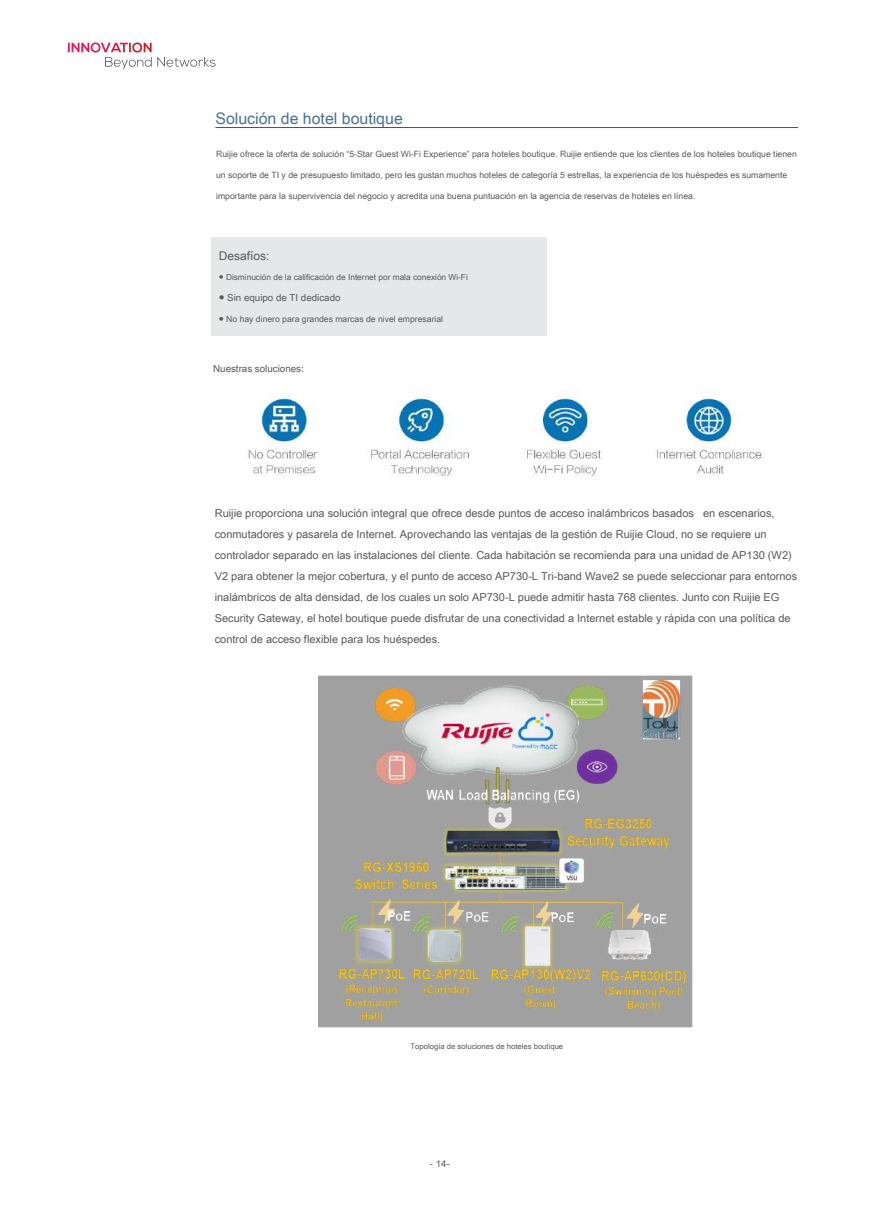
<style>
.page{position:relative;width:893px;height:1212px;background:#fff}
.page>*{position:absolute;margin:0;border:0;box-sizing:border-box;transform-origin:0 0}
.t1{font:15.9px "Arial Unicode MS";color:#467098}
.t2{font:12px "Arial Unicode MS";color:#58595b}
.t3{font:10.95px/21px "Arial Unicode MS";color:#58595b}
.t4{font:9.75px "Arial Unicode MS";color:#58595b}
.t5{font:9.6px "Arial Unicode MS";color:#58595b}
.t6{font:8.7px "Arial Unicode MS";color:#58595b}
.t7{font:8.55px "Arial Unicode MS";color:#58595b}
.t8{font:8.25px "Arial Unicode MS";color:#58595b}
.t9{font:7.65px "Arial Unicode MS";color:#58595b}
</style>
<div class="page">
<svg style="left:68px;top:43px;width:148px;height:26px"></svg>
<img style="left:248px;top:391px;width:516px;height:86px">
<hr style="left:215px;top:127px;width:583px;height:1px;background:#505050">
<div style="left:211px;top:237px;width:336px;height:98px;background:#e6e7e8"></div>
<img style="left:319px;top:675px;width:374px;height:352px">
<h1 class="t1" style="left:215px;top:107px;width:189px">Solución de hotel boutique</h1>
<p class="t6" style="left:216px;top:148px;width:582px">Ruijie ofrece la oferta de solución “5-Star Guest Wi-Fi Experience” para hoteles boutique. Ruijie entiende que los clientes de los hoteles boutique tienen</p>
<p class="t6" style="left:216px;top:169px;width:573px">un soporte de TI y de presupuesto limitado, pero les gustan muchos hoteles de categoría 5 estrellas, la experiencia de los huéspedes es sumamente</p>
<p class="t6" style="left:216px;top:190px;width:481px">importante para la supervivencia del negocio y acredita una buena puntuación en la agencia de reservas de hoteles en línea.</p>
<p class="t2" style="left:219px;top:248px;width:52px">Desafíos:</p>
<p class="t8" style="left:219px;top:271px;width:251px">● Disminución de la calificación de Internet por mala conexión Wi-Fi</p>
<p class="t4" style="left:219px;top:291px;width:123px">● Sin equipo de TI dedicado</p>
<p class="t7" style="left:219px;top:313px;width:226px">● No hay dinero para grandes marcas de nivel empresarial</p>
<p class="t4" style="left:213px;top:361px;width:92px">Nuestras soluciones:</p>
<p class="t3" style="left:215px;top:502px;width:584px">Ruijie proporciona una solución integral que ofrece desde puntos de acceso inalámbricos basados en escenarios, conmutadores y pasarela de Internet. Aprovechando las ventajas de la gestión de Ruijie Cloud, no se requiere un controlador separado en las instalaciones del cliente. Cada habitación se recomienda para una unidad de AP130 (W2)<br>V2 para obtener la mejor cobertura, y el punto de acceso AP730-L Tri-band Wave2 se puede seleccionar para entornos inalámbricos de alta densidad, de los cuales un solo AP730-L puede admitir hasta 768 clientes. Junto con Ruijie EG Security Gateway, el hotel boutique puede disfrutar de una conectividad a Internet estable y rápida con una política de control de acceso flexible para los huéspedes.</p>
<p class="t9" style="left:411px;top:1040px;width:154px">Topología de soluciones de hoteles boutique</p>
<p class="t5" style="left:430px;top:1156px;width:21px">- 14-</p>
</div>
